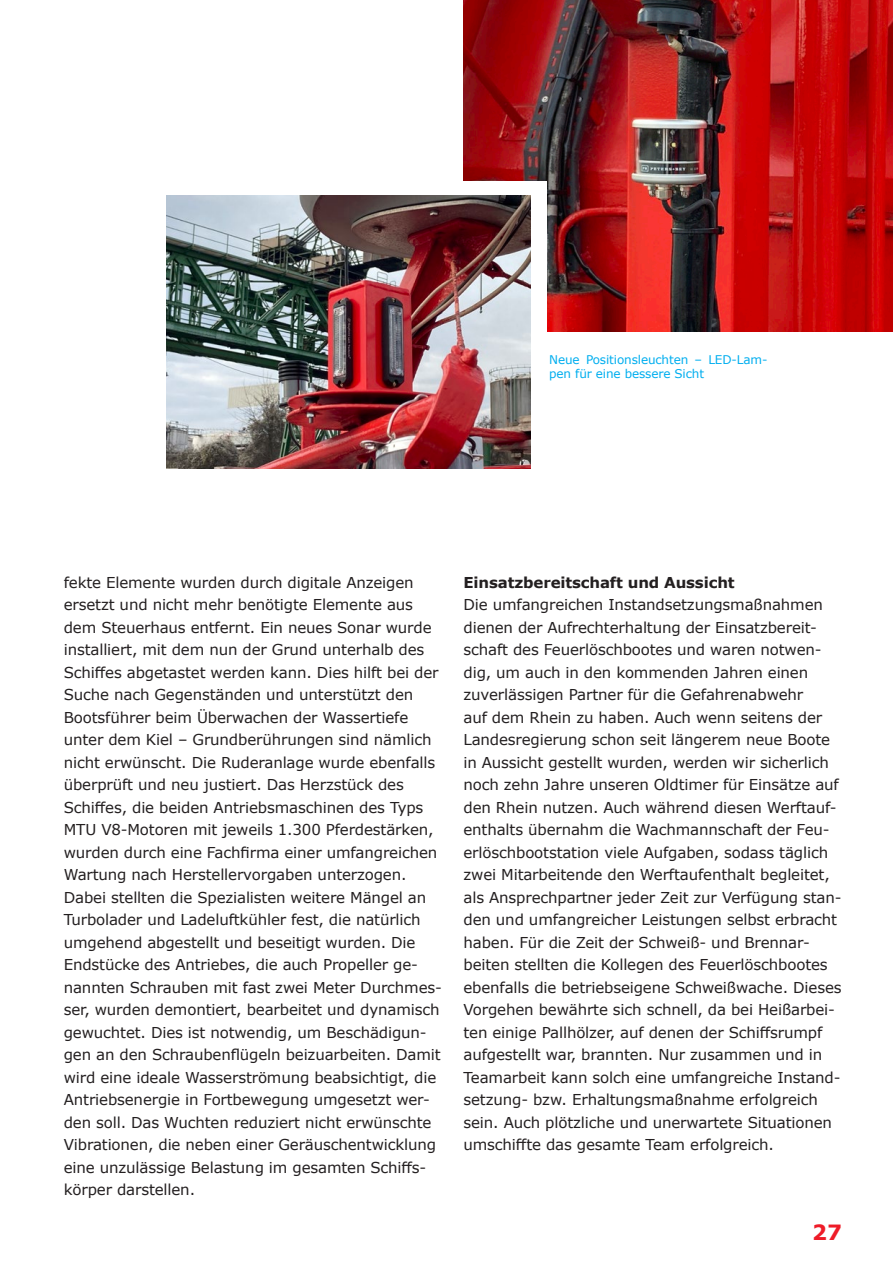
<style>
.page{position:relative;width:893px;height:1263px;background:#fff}
.page>*{position:absolute;margin:0;border:0;box-sizing:border-box;transform-origin:0 0}
.t1{font:700 21px "Verdana";color:#ee1c28}
.t2{font:15px/22.5px "Verdana";letter-spacing:-.01em;color:#231f20}
.t3{font:700 15px "Verdana";letter-spacing:-.01em;color:#231f20}
.t4{font:12px/14.4px "Verdana";letter-spacing:-.01em;color:#00aeef}
</style>
<div class="page">
<img style="left:463px;top:0;width:430px;height:332px">
<div style="left:463px;top:181px;width:84px;height:159px;background:#fff"></div>
<img style="left:167px;top:195px;width:363px;height:273px">
<p class="t4" style="left:549px;top:352px;width:220px">Neue Positionsleuchten – LED-Lam&shy;pen für eine bessere Sicht</p>
<p class="t2" style="left:64px;top:571px;width:380px">fekte Elemente wurden durch digitale Anzeigen ersetzt und nicht mehr benötigte Elemente aus dem Steuerhaus entfernt. Ein neues Sonar wurde installiert, mit dem nun der Grund unterhalb des Schiffes abgetastet werden kann. Dies hilft bei der Suche nach Gegenständen und unterstützt den Bootsführer beim Überwachen der Wassertiefe unter dem Kiel – Grundberührungen sind nämlich nicht erwünscht. Die Ruderanlage wurde ebenfalls überprüft und neu justiert. Das Herzstück des Schiffes, die beiden Antriebsmaschinen des Typs MTU V8-Motoren mit jeweils 1.300 Pferdestärken, wurden durch eine Fachfirma einer umfangreichen Wartung nach Herstellervorgaben unterzogen.<br>Dabei stellten die Spezialisten weitere Mängel an Turbolader und Ladeluftkühler fest, die natürlich umgehend abgestellt und beseitigt wurden. Die Endstücke des Antriebes, die auch Propeller ge&shy;nannten Schrauben mit fast zwei Meter Durchmes&shy;ser, wurden demontiert, bearbeitet und dynamisch gewuchtet. Dies ist notwendig, um Beschädigun&shy;gen an den Schraubenflügeln beizuarbeiten. Damit wird eine ideale Wasserströmung beabsichtigt, die Antriebsenergie in Fortbewegung umgesetzt wer&shy;den soll. Das Wuchten reduziert nicht erwünschte Vibrationen, die neben einer Geräuschentwicklung eine unzulässige Belastung im gesamten Schiffs&shy;körper darstellen.</p>
<p class="t3" style="left:463px;top:572px;width:273px">Einsatzbereitschaft und Aussicht</p>
<p class="t2" style="left:463px;top:593px;width:380px">Die umfangreichen Instandsetzungsmaßnahmen dienen der Aufrechterhaltung der Einsatzbereit&shy;schaft des Feuerlöschbootes und waren notwen&shy;dig, um auch in den kommenden Jahren einen zuverlässigen Partner für die Gefahrenabwehr<br>auf dem Rhein zu haben. Auch wenn seitens der Landesregierung schon seit längerem neue Boote in Aussicht gestellt wurden, werden wir sicherlich noch zehn Jahre unseren Oldtimer für Einsätze auf den Rhein nutzen. Auch während diesen Werftauf&shy;enthalts übernahm die Wachmannschaft der Feu&shy;erlöschbootstation viele Aufgaben, sodass täglich zwei Mitarbeitende den Werftaufenthalt begleitet, als Ansprechpartner jeder Zeit zur Verfügung stan&shy;den und umfangreicher Leistungen selbst erbracht haben. Für die Zeit der Schweiß- und Brennar&shy;beiten stellten die Kollegen des Feuerlöschbootes ebenfalls die betriebseigene Schweißwache. Dieses Vorgehen bewährte sich schnell, da bei Heißarbei&shy;ten einige Pallhölzer, auf denen der Schiffsrumpf aufgestellt war, brannten. Nur zusammen und in Teamarbeit kann solch eine umfangreiche Instand&shy;setzung- bzw. Erhaltungsmaßnahme erfolgreich sein. Auch plötzliche und unerwartete Situationen umschiffte das gesamte Team erfolgreich.</p>
<h1 class="t1" style="left:812px;top:1218px;width:31px">27</h1>
</div>
